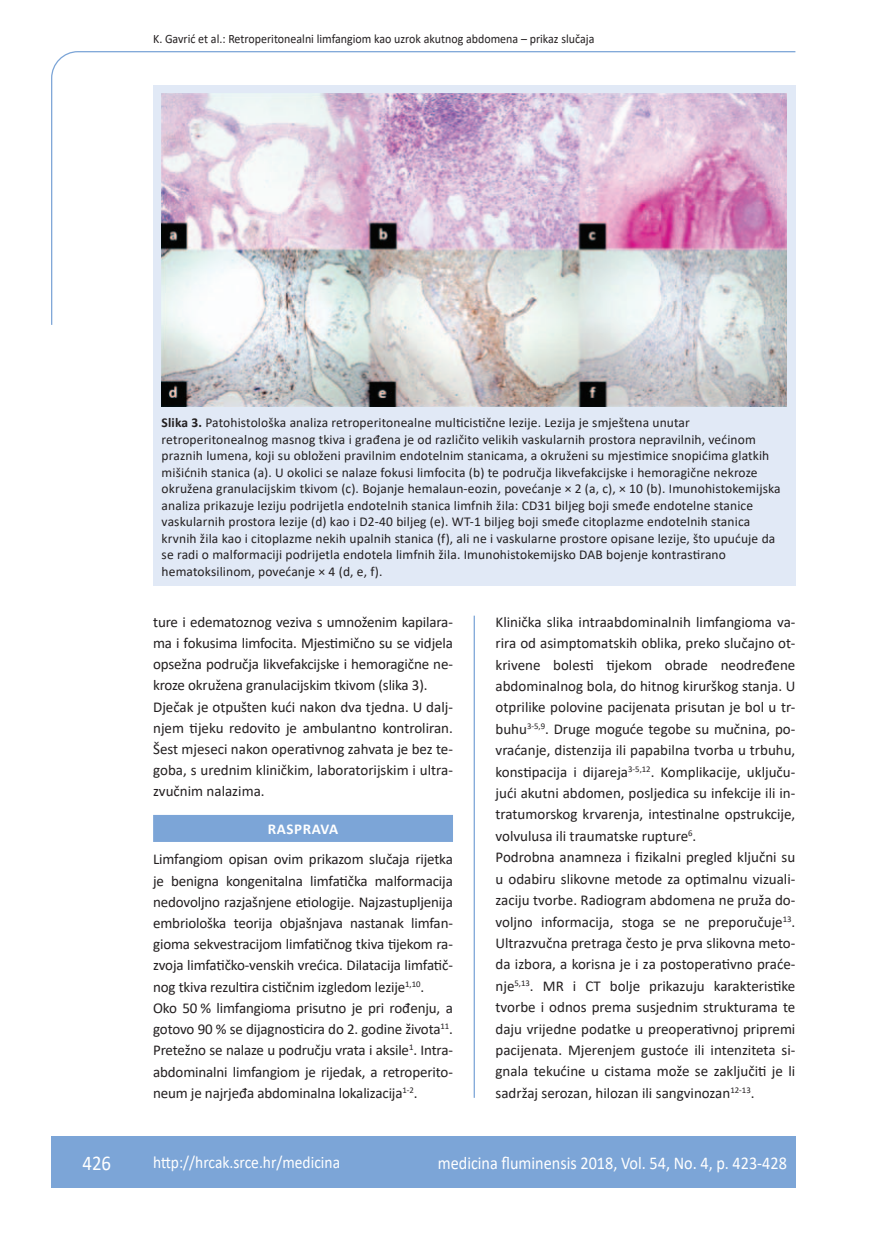
<style>
.page{position:relative;width:872px;height:1234px;background:#fff}
.page>*{position:absolute;margin:0;border:0;box-sizing:border-box;transform-origin:0 0}
.t1{font:21px "Calibri";color:#fff;scale:.9 1}
.t2{font:18px "Calibri";color:#fff;scale:.9 1}
.t3{font:17.25px "Calibri";color:#fff;scale:.9 1}
.t4{font:15px/21.5px "Calibri";letter-spacing:-.005em;color:#231f20}
.t5{font:700 15px "Calibri";letter-spacing:.04em;color:#fff}
.t6{font:13.5px/16.5px "Calibri";letter-spacing:.01em;color:#231f20}
.t7{font:12.75px "Calibri";color:#231f20;scale:.94 1}
.s1{font-weight:700}
</style>
<div class="page">
<svg style="left:51px;top:51px;width:745px;height:275px"></svg>
<hr style="left:473px;top:615px;width:2px;height:482px;background:#7ca5d7">
<div style="left:51px;top:1135px;width:744px;height:51px;background:#7ca5d7"></div>
<div style="left:153px;top:814px;width:300px;height:27px;background:#7ca5d7"></div>
<div style="left:153px;top:85px;width:642px;height:500px;background:#e1e9f6"></div>
<img style="left:162px;top:94px;width:624px;height:312px">
<p class="t7" style="left:153px;top:29px;width:471px">K. Gavrić et al.: Retroperitonealni limfangiom kao uzrok akutnog abdomena – prikaz slučaja</p>
<p class="t6" style="left:162px;top:414px;width:620px"><span class="s1">Slika 3.</span> Patohistološka analiza retroperitonealne multicistične lezije. Lezija je smještena unutar retroperitonealnog masnog tkiva i građena je od različito velikih vaskularnih prostora nepravilnih, većinom praznih lumena, koji su obloženi pravilnim endotelnim stanicama, a okruženi su mjestimice snopićima glatkih mišićnih stanica (a). U okolici se nalaze fokusi limfocita (b) te područja likvefakcijske i hemoragične nekroze okružena granulacijskim tkivom (c). Bojanje hemalaun-eozin, povećanje × 2 (a, c), × 10 (b). Imunohistokemijska analiza prikazuje leziju podrijetla endotelnih stanica limfnih žila: CD31 biljeg boji smeđe endotelne stanice vaskularnih prostora lezije (d) kao i D2-40 biljeg (e). WT-1 biljeg boji smeđe citoplazme endotelnih stanica krvnih žila kao i citoplazme nekih upalnih stanica (f), ali ne i vaskularne prostore opisane lezije, što upućuje da se radi o malformaciji podrijetla endotela limfnih žila. Imunohistokemijsko DAB bojenje kontrastirano hematoksilinom, povećanje × 4 (d, e, f).</p>
<p class="t4" style="left:153px;top:610px;width:301px">ture i edematoznog veziva s umnoženim kapilara&shy;ma i fokusima limfocita. Mjestimično su se vidjela opsežna područja likvefakcijske i hemoragične ne&shy;kroze okružena granulacijskim tkivom (slika 3).<br>Dječak je otpušten kući nakon dva tjedna. U dalj&shy;njem tijeku redovito je ambulantno kontroliran.<br>Šest mjeseci nakon operativnog zahvata je bez te&shy;goba, s urednim kliničkim, laboratorijskim i ultra&shy;zvučnim nalazima.</p>
<p class="t5" style="left:268px;top:817px;width:72px">RASPRAVA</p>
<p class="t4" style="left:153px;top:848px;width:301px">Limfangiom opisan ovim prikazom slučaja rijetka je benigna kongenitalna limfatička malformacija nedovoljno razjašnjene etiologije. Najzastupljenija embriološka teorija objašnjava nastanak limfan&shy;gioma sekvestracijom limfatičnog tkiva tijekom ra&shy;zvoja limfatičko-venskih vrećica. Dilatacija limfatič&shy;nog tkiva rezultira cističnim izgledom lezije<sup>1,10</sup>.<br>Oko 50 % limfangioma prisutno je pri rođenju, a gotovo 90 % se dijagnosticira do 2. godine života<sup>11</sup>.<br>Pretežno se nalaze u području vrata i aksile<sup>1</sup>. Intra&shy;abdominalni limfangiom je rijedak, a retroperito&shy;neum je najrjeđa abdominalna lokalizacija<sup>1-2</sup>.</p>
<p class="t4" style="left:495px;top:610px;width:301px">Klinička slika intraabdominalnih limfangioma va&shy;rira od asimptomatskih oblika, preko slučajno ot&shy;krivene bolesti tijekom obrade neodređene abdominalnog bola, do hitnog kirurškog stanja. U otprilike polovine pacijenata prisutan je bol u tr&shy;buhu<sup>3-5,9</sup>. Druge moguće tegobe su mučnina, po&shy;vraćanje, distenzija ili papabilna tvorba u trbuhu, konstipacija i dijareja<sup>3-5,12</sup>. Komplikacije, uključu&shy;jući akutni abdomen, posljedica su infekcije ili in&shy;tratumorskog krvarenja, intestinalne opstrukcije, volvulusa ili traumatske rupture<sup>6</sup>.<br>Podrobna anamneza i fizikalni pregled ključni su u odabiru slikovne metode za optimalnu vizuali&shy;zaciju tvorbe. Radiogram abdomena ne pruža do&shy;voljno informacija, stoga se ne preporučuje<sup>13</sup>.<br>Ultrazvučna pretraga često je prva slikovna meto&shy;da izbora, a korisna je i za postoperativno praće&shy;nje<sup>5,13</sup>. MR i CT bolje prikazuju karakteristike tvorbe i odnos prema susjednim strukturama te daju vrijedne podatke u preoperativnoj pripremi pacijenata. Mjerenjem gustoće ili intenziteta si&shy;gnala tekućine u cistama može se zaključiti je li sadržaj serozan, hilozan ili sangvinozan<sup>12-13</sup>.</p>
<h1 class="t1" style="left:82px;top:1147px;width:33px">426</h1>
<p class="t3" style="left:153px;top:1149px;width:209px">http://hrcak.srce.hr/medicina</p>
<p class="t2" style="left:438px;top:1149px;width:389px">medicina fluminensis 2018, Vol. 54, No. 4, p. 423-428</p>
</div>
